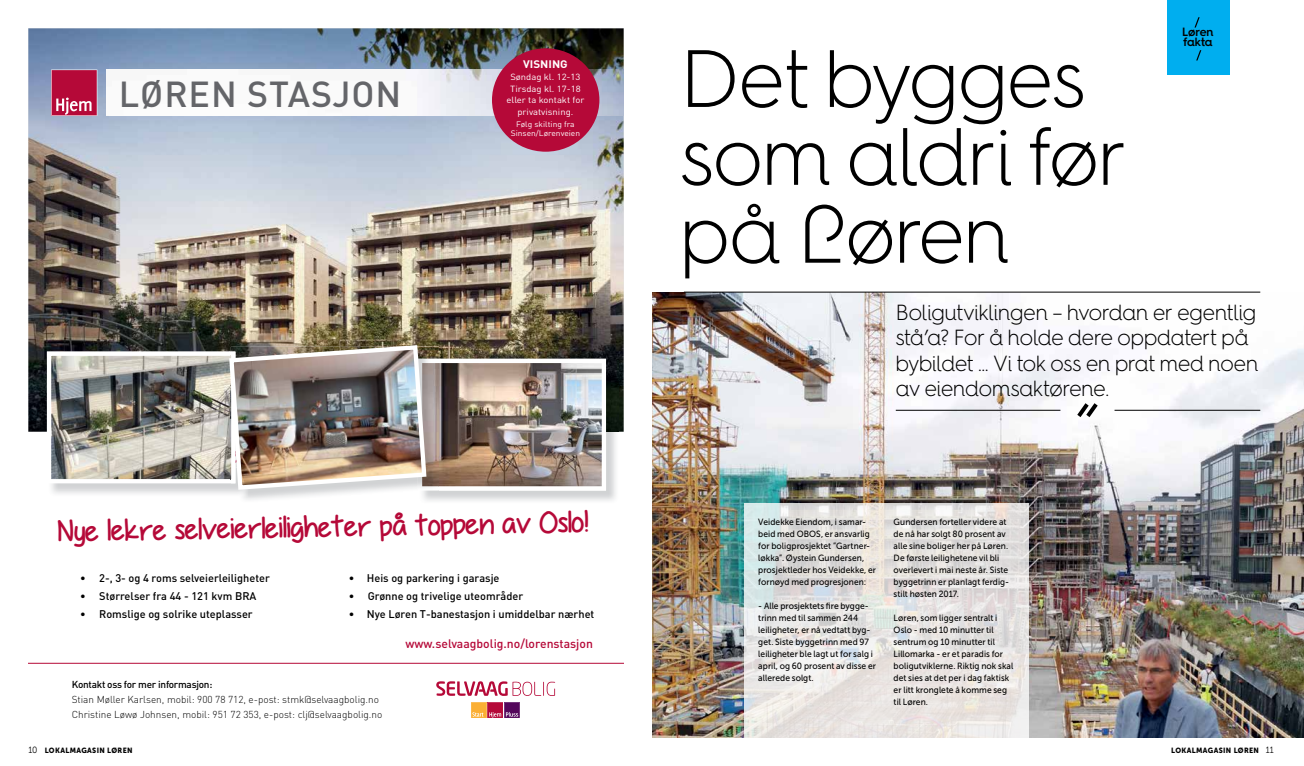
<style>
.page{position:relative;width:1304px;height:766px;background:#fff}
.page>*{position:absolute;margin:0;border:0;box-sizing:border-box;transform-origin:0 0}
.t1{font:300 81.3px/77.8px "Hurme Geometric Sans 4";color:#000}
.t2{font:500 35.7px "DIN";letter-spacing:.025em;color:#646569}
.t3{font:30px "Passing Notes";color:#b50938}
.t4{font:300 21.9px/25.5px "Hurme Geometric Sans 4";letter-spacing:-.005em;color:#000}
.t5{font:500 12.2px "DIN";color:#b50938}
.t6{font:600 12px/10px "Hurme Geometric Sans 4";letter-spacing:-.005em;color:#000}
.t7{font:500 11px "DIN";color:#000}
.t8{font:700 10.8px "DIN";color:#fff;scale:1.07 1}
.t9{font:300 10px/15px "DIN";color:#000}
.t10{font:500 10px "DIN";letter-spacing:-.025em;color:#000}
.t11{font:9px/12px "Museo Sans 500";letter-spacing:.01em;color:#000;scale:.94 1}
.t12{font:8.8px/11.8px "DIN";color:#fff;text-align:center;scale:1.07 1}
.t13{font:7.9px/8.9px "DIN";color:#fff;text-align:center;scale:1.07 1}
.t14{font:7.5px "Museo Sans 900";letter-spacing:.045em;color:#000;scale:.94 1}
.s1{font-family:"Museo Sans 300";font-size:9px}
</style>
<div class="page">
<img style="left:653px;top:292px;width:651px;height:445px">
<hr style="left:896px;top:410px;width:164px;height:1px;background:#000">
<hr style="left:1114px;top:410px;width:146px;height:1px;background:#000">
<svg style="left:1077px;top:403px;width:21px;height:14px"></svg>
<div style="left:1167px;top:0;width:62px;height:74px;background:#00aeef"></div>
<svg style="left:1194px;top:17px;width:6px;height:11px"></svg>
<svg style="left:1196px;top:50px;width:5px;height:10px"></svg>
<hr style="left:684px;top:292px;width:576px;height:1px;background:#000">
<svg style="left:744px;top:503px;width:285px;height:234px;background:#e5e3e1"></svg>
<img style="left:28px;top:28px;width:596px;height:403px">
<hr style="left:28px;top:662px;width:596px;height:1px;background:#b50938">
<svg style="left:51px;top:69px;width:46px;height:47px;background:#be2c54"></svg>
<img style="left:107px;top:69px;width:517px;height:47px">
<img style="left:439px;top:431px;width:180px;height:70px">
<img style="left:606px;top:360px;width:13px;height:71px">
<img style="left:47px;top:343px;width:559px;height:149px">
<div style="left:492px;top:48px;width:107px;height:104px;background:#b50938;border-radius:50%"></div>
<svg style="left:471px;top:702px;width:49px;height:16px"></svg>
<svg style="left:436px;top:681px;width:119px;height:14px"></svg>
<h2 class="t2" style="left:119px;top:71px;width:284px">LØREN STASJON</h2>
<p class="t8" style="left:523px;top:57px;width:43px">VISNING</p>
<p class="t12" style="left:506px;top:71px;width:74px">Søndag kl. 12-13<br>Tirsdag kl. 17-18 eller ta kontakt for privatvisning.</p>
<p class="t13" style="left:511px;top:119px;width:66px">Følg skilting fra<br>Sinsen/Lørenveien</p>
<h3 class="t3" style="left:56px;top:513px;width:534px;rotate:-1deg">Nye lekre selveierleiligheter på toppen av Oslo!</h3>
<p class="t7" style="left:80px;top:570px;width:191px">• 2-, 3- og 4 roms selveierleiligheter</p>
<p class="t7" style="left:80px;top:588px;width:178px">• Størrelser fra 44 - 121 kvm BRA</p>
<p class="t7" style="left:80px;top:606px;width:174px">• Romslige og solrike uteplasser</p>
<p class="t7" style="left:349px;top:570px;width:152px">• Heis og parkering i garasje</p>
<p class="t7" style="left:349px;top:588px;width:176px">• Grønne og trivelige uteområder</p>
<p class="t7" style="left:349px;top:606px;width:247px">• Nye Løren T-banestasjon i umiddelbar nærhet</p>
<h3 class="t5" style="left:405px;top:635px;width:189px">www.selvaagbolig.no/lorenstasjon</h3>
<p class="t10" style="left:72px;top:677px;width:142px">Kontakt oss for mer informasjon:</p>
<p class="t9" style="left:72px;top:691px;width:312px">Stian Møller Karlsen, mobil: 900 78 712, e-post: stmk@selvaagbolig.no<br>Christine Løwø Johnsen, mobil: 951 72 353, e-post: clj@selvaagbolig.no</p>
<h3 class="t6" style="left:1182px;top:27px;width:33px">Løren fakta</h3>
<h1 class="t1" style="left:680px;top:38px;width:448px">Det bygges som aldri før på Løren</h1>
<h3 class="t4" style="left:896px;top:298px;width:364px">Boligutviklingen – hvordan er egentlig stå’a? For å holde dere oppdatert på bybildet … Vi tok oss en prat med noen av eiendomsaktørene.</h3>
<p class="t11" style="left:758px;top:515px;width:127px">Veidekke Eiendom, i samar&shy;beid med OBOS, er ansvarlig for boligprosjektet ”Gartner&shy;løkka”. Øystein Gundersen, prosjektleder hos Veidekke, er fornøyd med progresjonen:</p>
<p class="t11" style="left:758px;top:599px;width:127px">- Alle prosjektets fire bygge&shy;trinn med til sammen 244 leiligheter, er nå vedtatt byg&shy;get. Siste byggetrinn med 97 leiligheter ble lagt ut for salg i april, og 60 prosent av disse er allerede solgt.</p>
<p class="t11" style="left:894px;top:515px;width:124px">Gundersen forteller videre at de nå har solgt 80 prosent av alle sine boliger her på Løren.<br>De første leilighetene vil bli overlevert i mai neste år. Siste byggetrinn er planlagt ferdig&shy;stilt høsten 2017.</p>
<p class="t11" style="left:894px;top:611px;width:129px">Løren, som ligger sentralt i<br>Oslo - med 10 minutter til sentrum og 10 minutter til<br>Lillomarka - er et paradis for boligutviklerne. Riktig nok skal det sies at det per i dag faktisk er litt kronglete å komme seg til Løren.</p>
<p class="t14" style="left:28px;top:745px;width:112px"><span class="s1">10</span> LOKALMAGASIN LØREN</p>
<p class="t14" style="left:1171px;top:745px;width:111px">LOKALMAGASIN LØREN <span class="s1">11</span></p>
</div>
